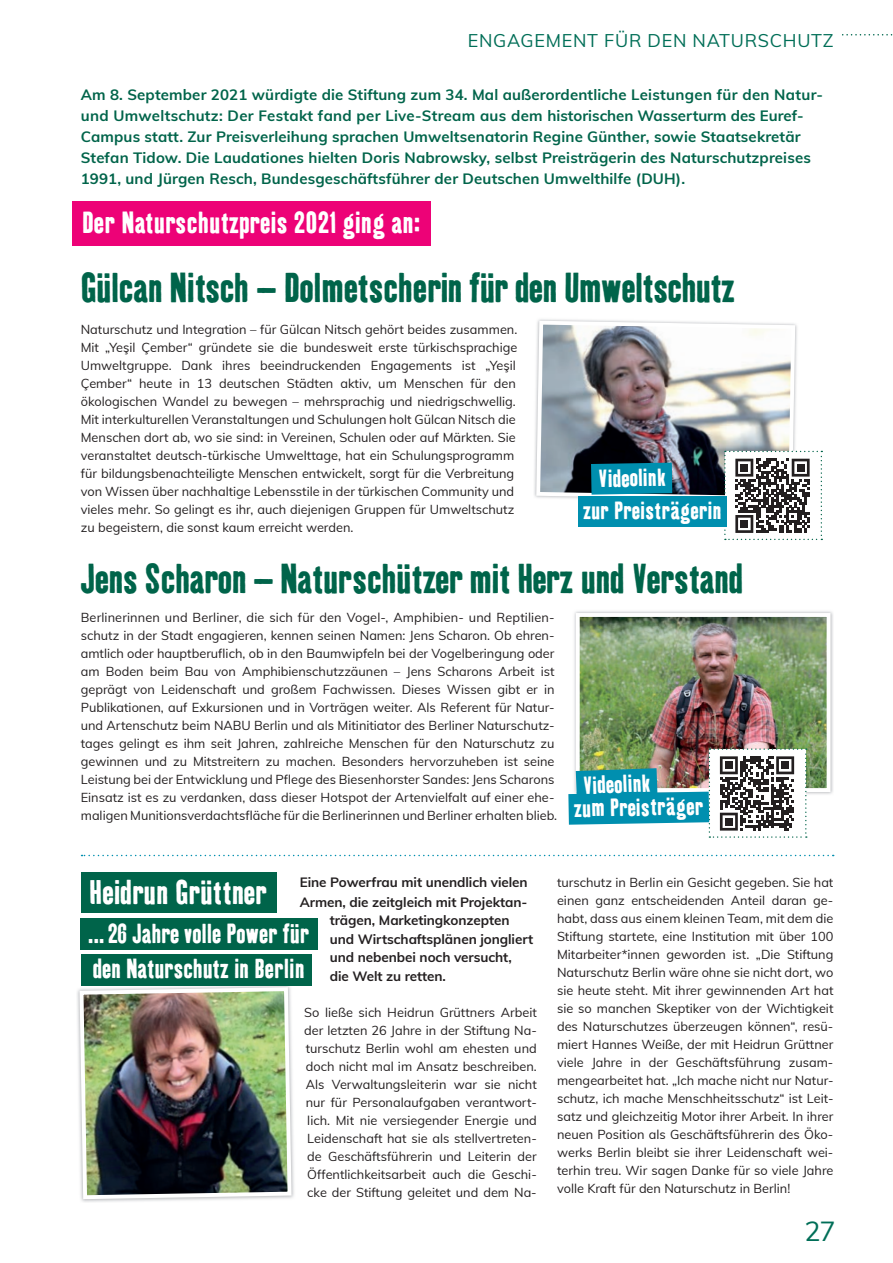
<style>
.page{position:relative;width:893px;height:1263px;background:#fff}
.page>*{position:absolute;margin:0;border:0;box-sizing:border-box;transform-origin:0 0}
.t1{font:40.5px "Kipp No 1";color:#00644a}
.t2{font:33.15px "Kipp No 1";letter-spacing:.01em;color:#fff}
.t3{font:29.7px "Kipp No 1";letter-spacing:.02em;color:#fff}
.t4{font:27px "Muli";color:#006e57}
.t5{font:26.7px/35.1px "Kipp No 1";letter-spacing:.01em;color:#fff}
.t6{font:24px "Kipp No 1";letter-spacing:.02em;color:#fff}
.t7{font:18px "Muli";letter-spacing:.04em;color:#006e57}
.t8{font:700 15px/21px "Muli";letter-spacing:.01em;color:#00644a}
.t9{font:700 13.5px "Muli";letter-spacing:-.005em;color:#231f20}
.t10{font:12.75px/18px "Muli";color:#231f20}
</style>
<div class="page">
<svg style="left:842px;top:34px;width:50px;height:2px"></svg>
<svg style="left:82px;top:855px;width:752px;height:1px"></svg>
<img style="left:534px;top:319px;width:263px;height:180px">
<img style="left:574px;top:611px;width:259px;height:183px">
<img style="left:581px;top:618px;width:244px;height:169px">
<div style="left:576px;top:613px;width:254px;height:179px;border:4px solid #fff"></div>
<svg style="left:724px;top:451px;width:98px;height:89px"></svg>
<div style="left:740px;top:464px;width:8px;height:7px;background:#231f20"></div>
<div style="left:797px;top:464px;width:7px;height:7px;background:#231f20"></div>
<div style="left:740px;top:520px;width:8px;height:8px;background:#231f20"></div>
<svg style="left:591px;top:463px;width:81px;height:32px;background:#068ead"></svg>
<div style="left:578px;top:496px;width:148px;height:31px;background:#008faf"></div>
<img style="left:568px;top:748px;width:239px;height:90px">
<img style="left:78px;top:985px;width:215px;height:216px">
<div style="left:81px;top:872px;width:195px;height:40px;background:#00644a"></div>
<div style="left:81px;top:918px;width:237px;height:31px;background:#00644a"></div>
<div style="left:81px;top:954px;width:230px;height:31px;background:#00644a"></div>
<div style="left:72px;top:201px;width:359px;height:45px;background:#ed0277"></div>
<h3 class="t7" style="left:468px;top:28px;width:367px">ENGAGEMENT FÜR DEN NATURSCHUTZ</h3>
<p class="t8" style="left:81px;top:83px;width:744px">Am 8. September 2021 würdigte die Stiftung zum 34. Mal außerordentliche Leistungen für den Natur&shy;und Umweltschutz: Der Festakt fand per Live-Stream aus dem historischen Wasserturm des Euref-Campus statt. Zur Preisverleihung sprachen Umweltsenatorin Regine Günther, sowie Staatsekretär Stefan Tidow. Die Laudationes hielten Doris Nabrowsky, selbst Preisträgerin des Naturschutzpreises 1991, und Jürgen Resch, Bundesgeschäftsführer der Deutschen Umwelthilfe (DUH).</p>
<h3 class="t3" style="left:82px;top:204px;width:339px">Der Naturschutzpreis 2021 ging an:</h3>
<h1 class="t1" style="left:81px;top:263px;width:655px">Gülcan Nitsch – Dolmetscherin für den Umweltschutz</h1>
<p class="t10" style="left:81px;top:320px;width:438px">Naturschutz und Integration – für Gülcan Nitsch gehört beides zusammen.<br>Mit „Yeşil Çember“ gründete sie die bundesweit erste türkischsprachige Umweltgruppe. Dank ihres beeindruckenden Engagements ist „Yeşil Çember“ heute in 13 deutschen Städten aktiv, um Menschen für den ökologischen Wandel zu bewegen – mehrsprachig und niedrigschwellig.<br>Mit interkulturellen Veranstaltungen und Schulungen holt Gülcan Nitsch die Menschen dort ab, wo sie sind: in Vereinen, Schulen oder auf Märkten. Sie veranstaltet deutsch-türkische Umwelttage, hat ein Schulungsprogramm für bildungsbenachteiligte Menschen entwickelt, sorgt für die Verbreitung von Wissen über nachhaltige Lebensstile in der türkischen Community und vieles mehr. So gelingt es ihr, auch diejenigen Gruppen für Umweltschutz zu begeistern, die sonst kaum erreicht werden.</p>
<h3 class="t6" style="left:598px;top:464px;width:69px;rotate:-1deg">Videolink</h3>
<h3 class="t6" style="left:583px;top:496px;width:140px">zur Preisträgerin</h3>
<h1 class="t1" style="left:81px;top:554px;width:664px">Jens Scharon – Naturschützer mit Herz und Verstand</h1>
<p class="t10" style="left:81px;top:608px;width:478px">Berlinerinnen und Berliner, die sich für den Vogel-, Amphibien- und Reptilien&shy;schutz in der Stadt engagieren, kennen seinen Namen: Jens Scharon. Ob ehren&shy;amtlich oder hauptberuflich, ob in den Baumwipfeln bei der Vogelberingung oder am Boden beim Bau von Amphibienschutzzäunen – Jens Scharons Arbeit ist geprägt von Leidenschaft und großem Fachwissen. Dieses Wissen gibt er in Publikationen, auf Exkursionen und in Vorträgen weiter. Als Referent für Natur&shy;und Artenschutz beim NABU Berlin und als Mitinitiator des Berliner Naturschutz&shy;tages gelingt es ihm seit Jahren, zahlreiche Menschen für den Naturschutz zu gewinnen und zu Mitstreitern zu machen. Besonders hervorzuheben ist seine Leistung bei der Entwicklung und Pflege des Biesenhorster Sandes: Jens Scharons Einsatz ist es zu verdanken, dass dieser Hotspot der Artenvielfalt auf einer ehe&shy;maligen Munitionsverdachtsfläche für die Berlinerinnen und Berliner erhalten blieb.</p>
<h3 class="t6" style="left:583px;top:771px;width:69px;rotate:-2deg">Videolink</h3>
<h3 class="t6" style="left:574px;top:793px;width:130px;rotate:-1deg">zum Preisträger</h3>
<p class="t9" style="left:300px;top:873px;width:229px">Eine Powerfrau mit unendlich vielen</p>
<p class="t9" style="left:300px;top:892px;width:229px">Armen, die zeitgleich mit Projektan-</p>
<p class="t9" style="left:330px;top:911px;width:181px">trägen, Marketingkonzepten</p>
<p class="t9" style="left:330px;top:929px;width:205px">und Wirtschaftsplänen jongliert</p>
<p class="t9" style="left:330px;top:947px;width:184px">und nebenbei noch versucht,</p>
<p class="t9" style="left:330px;top:966px;width:118px">die Welt zu retten.</p>
<p class="t10" style="left:304px;top:1002px;width:234px;text-align:justify">So ließe sich Heidrun Grüttners Arbeit der letzten 26 Jahre in der Stiftung Na&shy;turschutz Berlin wohl am ehesten und doch nicht mal im Ansatz beschreiben.<br>Als Verwaltungsleiterin war sie nicht nur für Personalaufgaben verantwort&shy;lich. Mit nie versiegender Energie und Leidenschaft hat sie als stellvertreten&shy;de Geschäftsführerin und Leiterin der Öffentlichkeitsarbeit auch die Geschi&shy;cke der Stiftung geleitet und dem Na-</p>
<h2 class="t2" style="left:90px;top:872px;width:179px">Heidrun Grüttner</h2>
<p class="t10" style="left:557px;top:873px;width:278px;text-align:justify">turschutz in Berlin ein Gesicht gegeben. Sie hat einen ganz entscheidenden Anteil daran ge&shy;habt, dass aus einem kleinen Team, mit dem die Stiftung startete, eine Institution mit über 100<br>Mitarbeiter*innen geworden ist. „Die Stiftung Naturschutz Berlin wäre ohne sie nicht dort, wo sie heute steht. Mit ihrer gewinnenden Art hat sie so manchen Skeptiker von der Wichtigkeit des Naturschutzes überzeugen können“, resü&shy;miert Hannes Weiße, der mit Heidrun Grüttner viele Jahre in der Geschäftsführung zusam&shy;mengearbeitet hat. „Ich mache nicht nur Natur&shy;schutz, ich mache Menschheitsschutz“ ist Leit&shy;satz und gleichzeitig Motor ihrer Arbeit. In ihrer neuen Position als Geschäftsführerin des Öko&shy;werks Berlin bleibt sie ihrer Leidenschaft wei&shy;terhin treu. Wir sagen Danke für so viele Jahre volle Kraft für den Naturschutz in Berlin!</p>
<h3 class="t5" style="left:88px;top:915px;width:222px">... 26 Jahre volle Power für den Naturschutz in Berlin</h3>
<h3 class="t4" style="left:804px;top:1212px;width:33px">27</h3>
</div>
